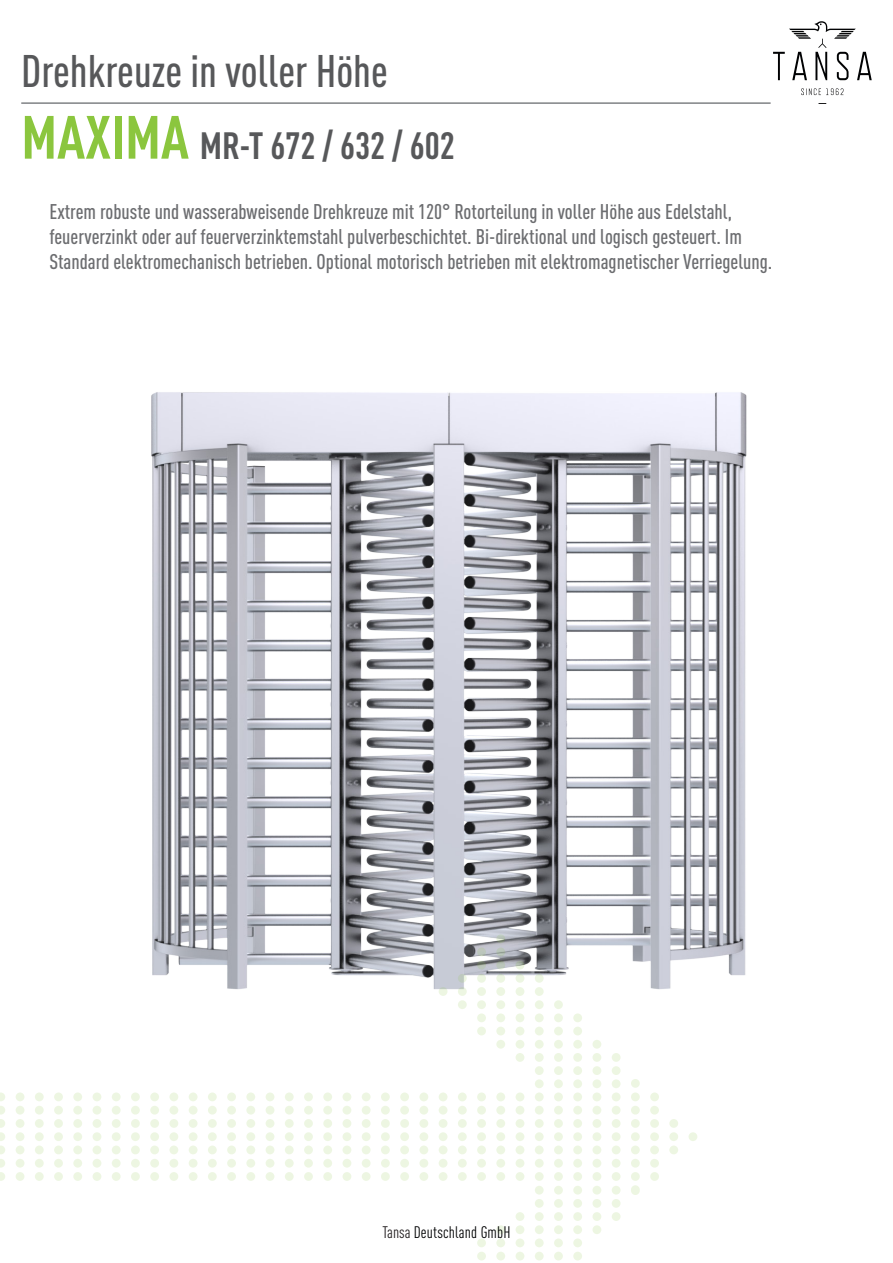
<style>
.page{position:relative;width:893px;height:1263px;background:#fff}
.page>*{position:absolute;margin:0;border:0;box-sizing:border-box;transform-origin:0 0}
.t1{font:500 condensed 45px "DIN Pro";color:#57585a}
.t2{font:700 condensed 37.5px "DIN Pro";color:#57585a}
.t3{font:500 condensed 21px "DIN Pro";color:#6c6d70}
.t4{font:condensed 16.5px "DIN Pro";letter-spacing:.01em;color:#010203}
.s1{font-size:60px;color:#8bc63e}
.s2{color:#231f20}
</style>
<div class="page">
<hr style="left:21px;top:102px;width:750px;height:2px;background:#808285">
<img style="left:151px;top:392px;width:596px;height:598px">
<svg style="left:439px;top:934px;width:258px;height:327px"></svg>
<svg style="left:266px;top:1092px;width:258px;height:89px"></svg>
<svg style="left:246px;top:1092px;width:9px;height:89px"></svg>
<svg style="left:227px;top:1092px;width:9px;height:89px"></svg>
<svg style="left:169px;top:1092px;width:9px;height:89px"></svg>
<svg style="left:208px;top:1092px;width:9px;height:89px"></svg>
<svg style="left:150px;top:1092px;width:9px;height:89px"></svg>
<svg style="left:189px;top:1092px;width:9px;height:89px"></svg>
<svg style="left:131px;top:1092px;width:9px;height:89px"></svg>
<svg style="left:112px;top:1092px;width:9px;height:89px"></svg>
<svg style="left:93px;top:1092px;width:8px;height:89px"></svg>
<svg style="left:73px;top:1092px;width:9px;height:89px"></svg>
<svg style="left:54px;top:1092px;width:9px;height:89px"></svg>
<svg style="left:35px;top:1092px;width:9px;height:89px"></svg>
<svg style="left:0;top:1092px;width:5px;height:89px"></svg>
<svg style="left:16px;top:1092px;width:8px;height:89px"></svg>
<svg style="left:773px;top:21px;width:99px;height:59px"></svg>
<svg style="left:801px;top:89px;width:42px;height:6px"></svg>
<p class="t1" style="left:21px;top:37px;width:368px">Drehkreuze in voller Höhe</p>
<p class="t2" style="left:21px;top:117px;width:435px"><span class="s1">MAXIMA</span> MR-T 672 / 632 / 602</p>
<p class="t3" style="left:49px;top:196px;width:684px">Extrem robuste und wasserabweisende Drehkreuze mit 120° Rotorteilung in voller Höhe aus Edelstahl,</p>
<p class="t3" style="left:49px;top:221px;width:694px">feuerverzinkt oder auf feuerverzinktemstahl pulverbeschichtet. Bi-direktional und logisch gesteuert. Im</p>
<p class="t3" style="left:49px;top:246px;width:724px">Standard elektromechanisch betrieben. Optional motorisch betrieben mit elektromagnetischer Verriegelung.</p>
<p class="t4" style="left:382px;top:1220px;width:130px"><span class="s2">Tansa</span> Deutschland GmbH</p>
</div>
